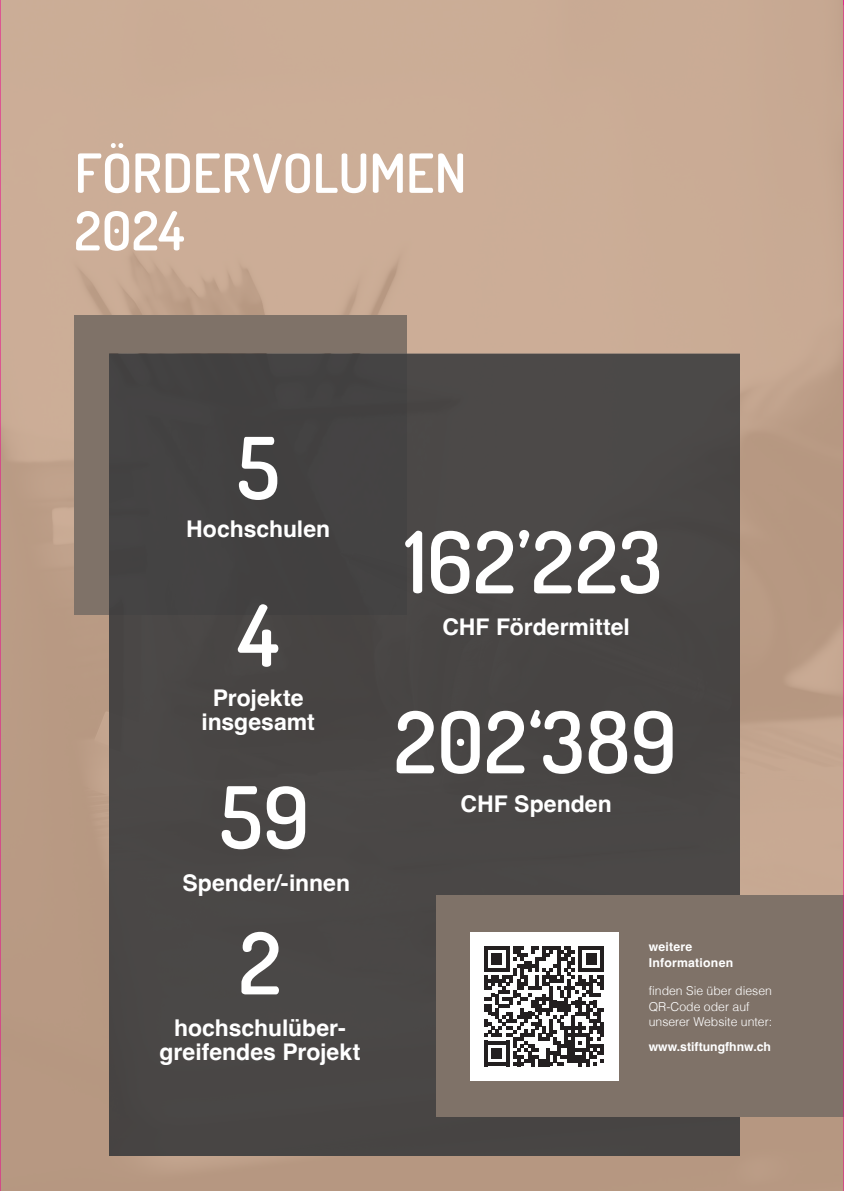
<style>
.page{position:relative;width:844px;height:1191px;background:#fff}
.page>*{position:absolute;margin:0;border:0;box-sizing:border-box;transform-origin:0 0}
.t1{font:600 85.58px/181.8px "Dosis";letter-spacing:.01em;color:#fff}
.t2{font:600 53.9px/57.6px "Dosis";color:#fff}
.t3{font:700 22.93px/24.2px "Helvetica";color:#fff;text-align:center}
.t4{font:300 12.25px/15.8px "Helvetica";color:#fff}
.t5{font:700 12.25px/15.8px "Helvetica";letter-spacing:.015em;color:#fff}
</style>
<div class="page">
<div style="left:0;top:0;width:843px;height:1191px;background:linear-gradient(to bottom,#ccad97,#b4957f)"></div>
<div style="left:74px;top:315px;width:333px;height:299px;background:#7f7268"></div>
<div style="left:109px;top:354px;width:630px;height:801px;background:#494645"></div>
<div style="left:437px;top:895px;width:406px;height:221px;background:#7f7268"></div>
<div style="left:469px;top:931px;width:149px;height:149px;background:#fff"></div>
<svg style="left:484px;top:946px;width:119px;height:120px"></svg>
<hr style="left:0;top:0;width:1px;height:1191px;background:#ed028c">
<hr style="left:843px;top:0;width:1px;height:1191px;background:#ed028c">
<h2 class="t2" style="left:74px;top:143px;width:393px">FÖRDERVOLUMEN<br>2024</h2>
<h1 class="t1" style="left:237px;top:375px;width:44px">5</h1>
<p class="t3" style="left:186px;top:519px;width:145px">Hochschulen</p>
<h1 class="t1" style="left:220px;top:542px;width:91px">4<br>59</h1>
<p class="t3" style="left:201px;top:688px;width:115px">Projekte insgesamt</p>
<p class="t3" style="left:182px;top:873px;width:169px">Spender/-innen</p>
<h1 class="t1" style="left:239px;top:870px;width:44px">2</h1>
<p class="t3" style="left:159px;top:1018px;width:202px">hochschulüber&shy;greifendes Projekt</p>
<h1 class="t1" style="left:394px;top:470px;width:284px;line-height:179.9px">162’223<br>202‘389</h1>
<p class="t3" style="left:442px;top:617px;width:189px">CHF Fördermittel</p>
<p class="t3" style="left:460px;top:794px;width:153px">CHF Spenden</p>
<p class="t5" style="left:648px;top:940px;width:86px">weitere<br>Informationen</p>
<p class="t4" style="left:648px;top:982px;width:125px">finden Sie über diesen<br>QR-Code oder auf unserer Website unter:</p>
<p class="t5" style="left:648px;top:1040px;width:124px">www.stiftungfhnw.ch</p>
</div>
